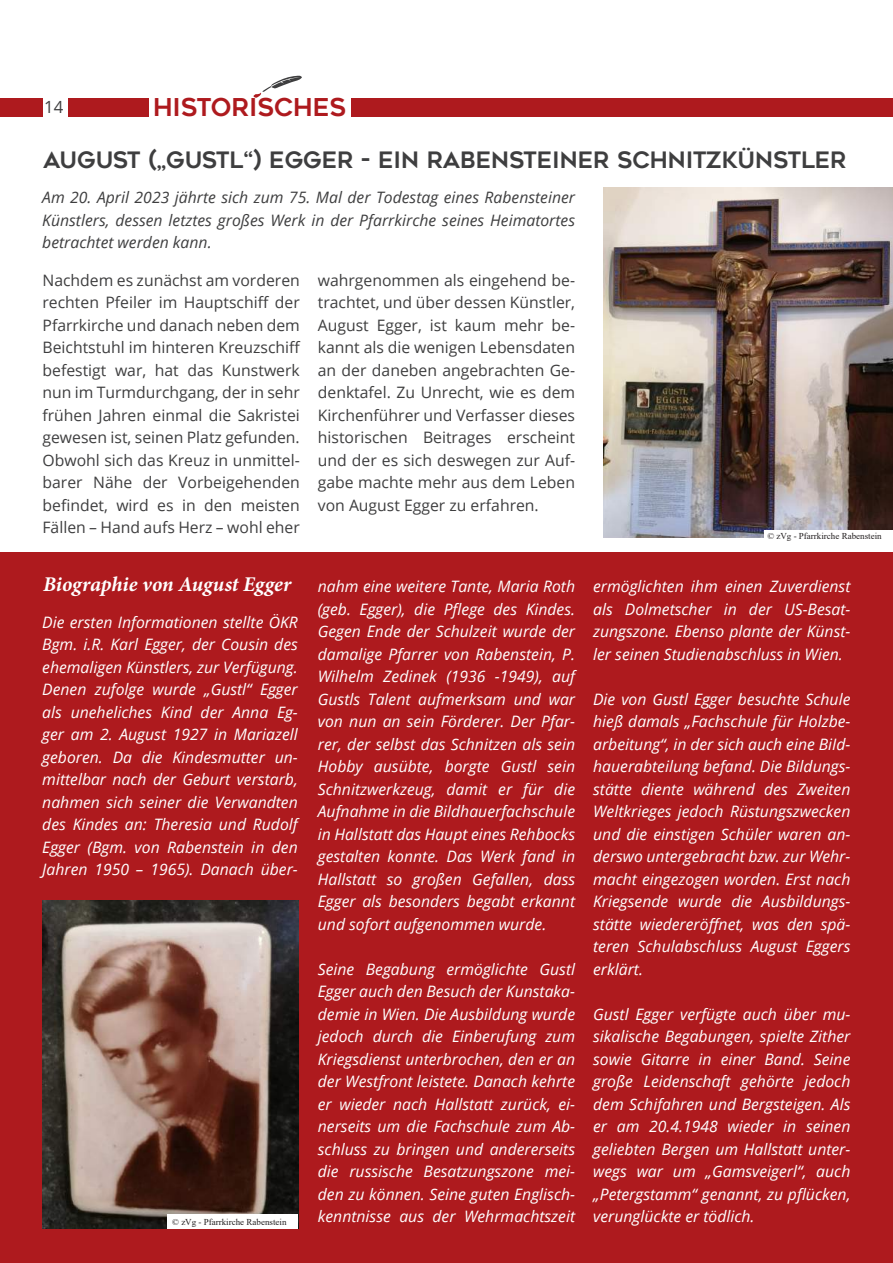
<style>
.page{position:relative;width:893px;height:1263px;background:#fff}
.page>*{position:absolute;margin:0;border:0;box-sizing:border-box;transform-origin:0 0}
.t1{font:24.45px "Geometos";color:#ae1a1e}
.t2{font:22.5px "Geometos";color:#3e3e3f}
.t3{font:italic 700 21px "Minion Pro";letter-spacing:-.005em;color:#fff}
.t4{font:16.8px "Open Sans";color:#3e3e3f}
.t5{font:italic 15.75px/22.5px "Open Sans";color:#fff;text-align:justify}
.t6{font:15.75px/22.5px "Open Sans";color:#3e3e3f;text-align:justify}
.t7{font:italic 15.75px/22.5px "Open Sans";color:#3e3e3f;text-align:justify}
.t8{font:9px "Times New Roman";color:#231f20}
</style>
<div class="page">
<div style="left:0;top:552px;width:893px;height:711px;background:#ae1a1e"></div>
<svg style="left:253px;top:75px;width:49px;height:23px"></svg>
<div style="left:351px;top:98px;width:542px;height:19px;background:#ae1a1e"></div>
<div style="left:68px;top:98px;width:81px;height:19px;background:#ae1a1e"></div>
<div style="left:0;top:98px;width:42px;height:19px;background:#ae1a1e"></div>
<img style="left:604px;top:187px;width:289px;height:351px">
<div style="left:764px;top:530px;width:129px;height:14px;background:#fff"></div>
<img style="left:43px;top:900px;width:255px;height:329px">
<div style="left:167px;top:1215px;width:131px;height:14px;background:#fff"></div>
<p class="t4" style="left:44px;top:95px;width:21px">14</p>
<h1 class="t1" style="left:153px;top:94px;width:195px">HISTORISCHES</h1>
<h2 class="t2" style="left:43px;top:147px;width:805px">AUGUST („GUSTL“) EGGER - EIN RABENSTEINER SCHNITZKÜNSTLER</h2>
<p class="t7" style="left:42px;top:186px;width:534px">Am 20. April 2023 jährte sich zum 75. Mal der Todestag eines Rabensteiner Künstlers, dessen letztes großes Werk in der Pfarrkirche seines Heimatortes betrachtet werden kann.</p>
<p class="t6" style="left:43px;top:268px;width:259px">Nachdem es zunächst am vorderen rechten Pfeiler im Hauptschiff der Pfarrkirche und danach neben dem Beichtstuhl im hinteren Kreuzschiff befestigt war, hat das Kunstwerk nun im Turmdurchgang, der in sehr frühen Jahren einmal die Sakristei gewesen ist, seinen Platz gefunden.<br>Obwohl sich das Kreuz in unmittel&shy;barer Nähe der Vorbeigehenden befindet, wird es in den meisten Fällen – Hand aufs Herz – wohl eher</p>
<p class="t6" style="left:318px;top:268px;width:259px">wahrgenommen als eingehend be&shy;trachtet, und über dessen Künstler, August Egger, ist kaum mehr be&shy;kannt als die wenigen Lebensdaten an der daneben angebrachten Ge&shy;denktafel. Zu Unrecht, wie es dem Kirchenführer und Verfasser dieses historischen Beitrages erscheint und der es sich deswegen zur Auf&shy;gabe machte mehr aus dem Leben von August Egger zu erfahren.</p>
<h3 class="t3" style="left:43px;top:569px;width:250px">Biographie von August Egger</h3>
<p class="t5" style="left:42px;top:610px;width:257px">Die ersten Informationen stellte ÖKR Bgm. i.R. Karl Egger, der Cousin des ehemaligen Künstlers, zur Verfügung.<br>Denen zufolge wurde „Gustl“ Egger als uneheliches Kind der Anna Eg&shy;ger am 2. August 1927 in Mariazell geboren. Da die Kindesmutter un&shy;mittelbar nach der Geburt verstarb, nahmen sich seiner die Verwandten des Kindes an: Theresia und Rudolf Egger (Bgm. von Rabenstein in den Jahren 1950 – 1965). Danach über-</p>
<p class="t8" style="left:172px;top:1215px;width:116px">© zVg - Pfarrkirche Rabenstein</p>
<p class="t5" style="left:318px;top:575px;width:259px">nahm eine weitere Tante, Maria Roth (geb. Egger), die Pflege des Kindes.<br>Gegen Ende der Schulzeit wurde der damalige Pfarrer von Rabenstein, P.<br>Wilhelm Zedinek (1936 -1949), auf Gustls Talent aufmerksam und war von nun an sein Förderer. Der Pfar&shy;rer, der selbst das Schnitzen als sein Hobby ausübte, borgte Gustl sein Schnitzwerkzeug, damit er für die Aufnahme in die Bildhauerfachschule in Hallstatt das Haupt eines Rehbocks gestalten konnte. Das Werk fand in Hallstatt so großen Gefallen, dass Egger als besonders begabt erkannt und sofort aufgenommen wurde.</p>
<p class="t5" style="left:318px;top:957px;width:259px">Seine Begabung ermöglichte Gustl Egger auch den Besuch der Kunstaka&shy;demie in Wien. Die Ausbildung wurde jedoch durch die Einberufung zum Kriegsdienst unterbrochen, den er an der Westfront leistete. Danach kehrte er wieder nach Hallstatt zurück, ei&shy;nerseits um die Fachschule zum Ab&shy;schluss zu bringen und andererseits die russische Besatzungszone mei&shy;den zu können. Seine guten Englisch&shy;kenntnisse aus der Wehrmachtszeit</p>
<p class="t8" style="left:767px;top:529px;width:116px">© zVg - Pfarrkirche Rabenstein</p>
<p class="t5" style="left:593px;top:575px;width:259px">ermöglichten ihm einen Zuverdienst als Dolmetscher in der US-Besat&shy;zungszone. Ebenso plante der Künst&shy;ler seinen Studienabschluss in Wien.</p>
<p class="t5" style="left:593px;top:687px;width:259px">Die von Gustl Egger besuchte Schule hieß damals „Fachschule für Holzbe&shy;arbeitung“, in der sich auch eine BiId&shy;hauerabteilung befand. Die Bildungs&shy;stätte diente während des Zweiten Weltkrieges jedoch Rüstungszwecken und die einstigen Schüler waren an&shy;derswo untergebracht bzw. zur Wehr&shy;macht eingezogen worden. Erst nach Kriegsende wurde die Ausbildungs&shy;stätte wiedereröffnet, was den spä&shy;teren Schulabschluss August Eggers erklärt.</p>
<p class="t5" style="left:593px;top:1002px;width:259px">Gustl Egger verfügte auch über mu&shy;sikalische Begabungen, spielte Zither sowie Gitarre in einer Band. Seine große Leidenschaft gehörte jedoch dem Schifahren und Bergsteigen. Als er am 20.4.1948 wieder in seinen geliebten Bergen um Hallstatt unter&shy;wegs war um „Gamsveigerl“, auch „Petergstamm“ genannt, zu pflücken, verunglückte er tödlich.</p>
</div>
